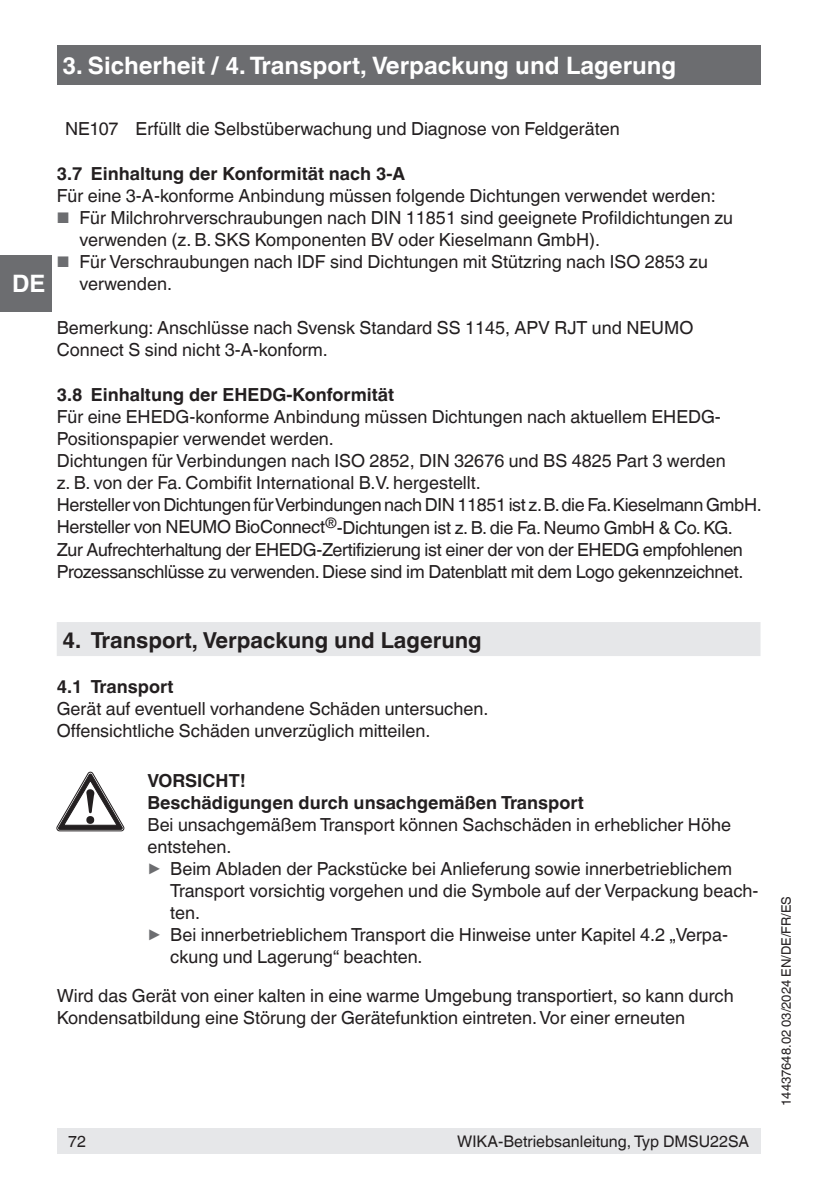
<style>
.page{position:relative;width:840px;height:1191px;background:#fff}
.page>*{position:absolute;margin:0;border:0;box-sizing:border-box;transform-origin:0 0}
.t1{font:700 24px "Helvetica World";color:#fff}
.t2{font:700 22px "Helvetica World";color:#231f20}
.t3{font:18px/22px "Helvetica World";color:#231f20}
.t4{font:18px/22px "Helvetica World";letter-spacing:-.02em;color:#231f20}
.t5{font:700 18px/22px "Helvetica World";color:#231f20}
.t6{font:16px "Helvetica World";color:#231f20}
.t7{font:13px "Helvetica World";color:#231f20}
.s1{font-size:15.4px;color:#6c6d70}
.s2{font-size:17.8px;color:#6c6d70}
</style>
<div class="page">
<div style="left:57px;top:45px;width:703px;height:40px;background:#6c6d70"></div>
<div style="left:57px;top:1128px;width:703px;height:26px;background:#e6e7e9"></div>
<div style="left:0;top:255px;width:51px;height:57px;background:#6c6d70"></div>
<div style="left:57px;top:622px;width:703px;height:34px;background:#e6e7e9"></div>
<svg style="left:57px;top:772px;width:67px;height:59px"></svg>
<h1 class="t1" style="left:62px;top:51px;width:615px">3. Sicherheit / 4. Transport, Verpackung und Lagerung</h1>
<h1 class="t1" style="left:12px;top:270px;width:35px">DE</h1>
<p class="t3" style="left:65px;top:118px;width:555px">NE107 Erfüllt die Selbstüberwachung und Diagnose von Feldgeräten</p>
<p class="t5" style="left:57px;top:163px;width:350px">3.7 Einhaltung der Konformität nach 3-A</p>
<p class="t3" style="left:57px;top:185px;width:660px">Für eine 3-A-konforme Anbindung müssen folgende Dichtungen verwendet werden:</p>
<p class="t3" style="left:79px;top:207px;width:654px;text-indent:-23px"><span class="s1">■</span> Für Milchrohrverschraubungen nach DIN 11851 sind geeignete Profildichtungen zu verwenden (z. B. SKS Komponenten BV oder Kieselmann GmbH).</p>
<p class="t3" style="left:79px;top:251px;width:629px;text-indent:-23px"><span class="s1">■</span> Für Verschraubungen nach IDF sind Dichtungen mit Stützring nach ISO 2853 zu verwenden.</p>
<p class="t3" style="left:57px;top:317px;width:638px">Bemerkung: Anschlüsse nach Svensk Standard SS 1145, APV RJT und NEUMO<br>Connect S sind nicht 3-A-konform.</p>
<p class="t5" style="left:57px;top:384px;width:339px">3.8 Einhaltung der EHEDG-Konformität</p>
<p class="t4" style="left:57px;top:406px;width:706px">Für eine EHEDG-konforme Anbindung müssen Dichtungen nach aktuellem EHEDG-Positionspapier verwendet werden.<br>Dichtungen für Verbindungen nach ISO 2852, DIN 32676 und BS 4825 Part 3 werden<br>z. B. von der Fa. Combifit International B.V. hergestellt.<br>Hersteller von Dichtungen für Verbindungen nach DIN 11851 ist z. B. die Fa. Kieselmann GmbH.<br>Hersteller von NEUMO BioConnect<sup>®</sup>-Dichtungen ist z. B. die Fa. Neumo GmbH &amp; Co. KG.<br>Zur Aufrechterhaltung der EHEDG-Zertifizierung ist einer der von der EHEDG empfohlenen Prozessanschlüsse zu verwenden. Diese sind im Datenblatt mit dem Logo gekennzeichnet.</p>
<p class="t2" style="left:62px;top:627px;width:420px">4. Transport, Verpackung und Lagerung</p>
<p class="t5" style="left:57px;top:675px;width:118px">4.1 Transport</p>
<p class="t3" style="left:57px;top:697px;width:433px">Gerät auf eventuell vorhandene Schäden untersuchen.<br>Offensichtliche Schäden unverzüglich mitteilen.</p>
<p class="t5" style="left:147px;top:769px;width:437px">VORSICHT!<br>Beschädigungen durch unsachgemäßen Transport</p>
<p class="t3" style="left:147px;top:813px;width:584px">Bei unsachgemäßem Transport können Sachschäden in erheblicher Höhe</p>
<p class="t3" style="left:147px;top:835px;width:85px">entstehen.</p>
<p class="t3" style="left:147px;top:857px;width:585px"><span class="s2">▶</span> Beim Abladen der Packstücke bei Anlieferung sowie innerbetrieblichem</p>
<p class="t3" style="left:170px;top:879px;width:589px">Transport vorsichtig vorgehen und die Symbole auf der Verpackung beach-</p>
<p class="t3" style="left:170px;top:901px;width:31px">ten.</p>
<p class="t3" style="left:147px;top:923px;width:581px"><span class="s2">▶</span> Bei innerbetrieblichem Transport die Hinweise unter Kapitel 4.2 „Verpa-</p>
<p class="t3" style="left:170px;top:945px;width:254px">ckung und Lagerung“ beachten.</p>
<p class="t3" style="left:57px;top:985px;width:678px">Wird das Gerät von einer kalten in eine warme Umgebung transportiert, so kann durch<br>Kondensatbildung eine Störung der Gerätefunktion eintreten. Vor einer erneuten</p>
<p class="t6" style="left:68px;top:1132px;width:19px">72</p>
<p class="t6" style="left:457px;top:1132px;width:293px">WIKA-Betriebsanleitung, Typ DMSU22SA</p>
<p class="t7" style="left:778px;top:1106px;width:211px;rotate:-90deg">14437648.02 03/2024 EN/DE/FR/ES</p>
</div>
